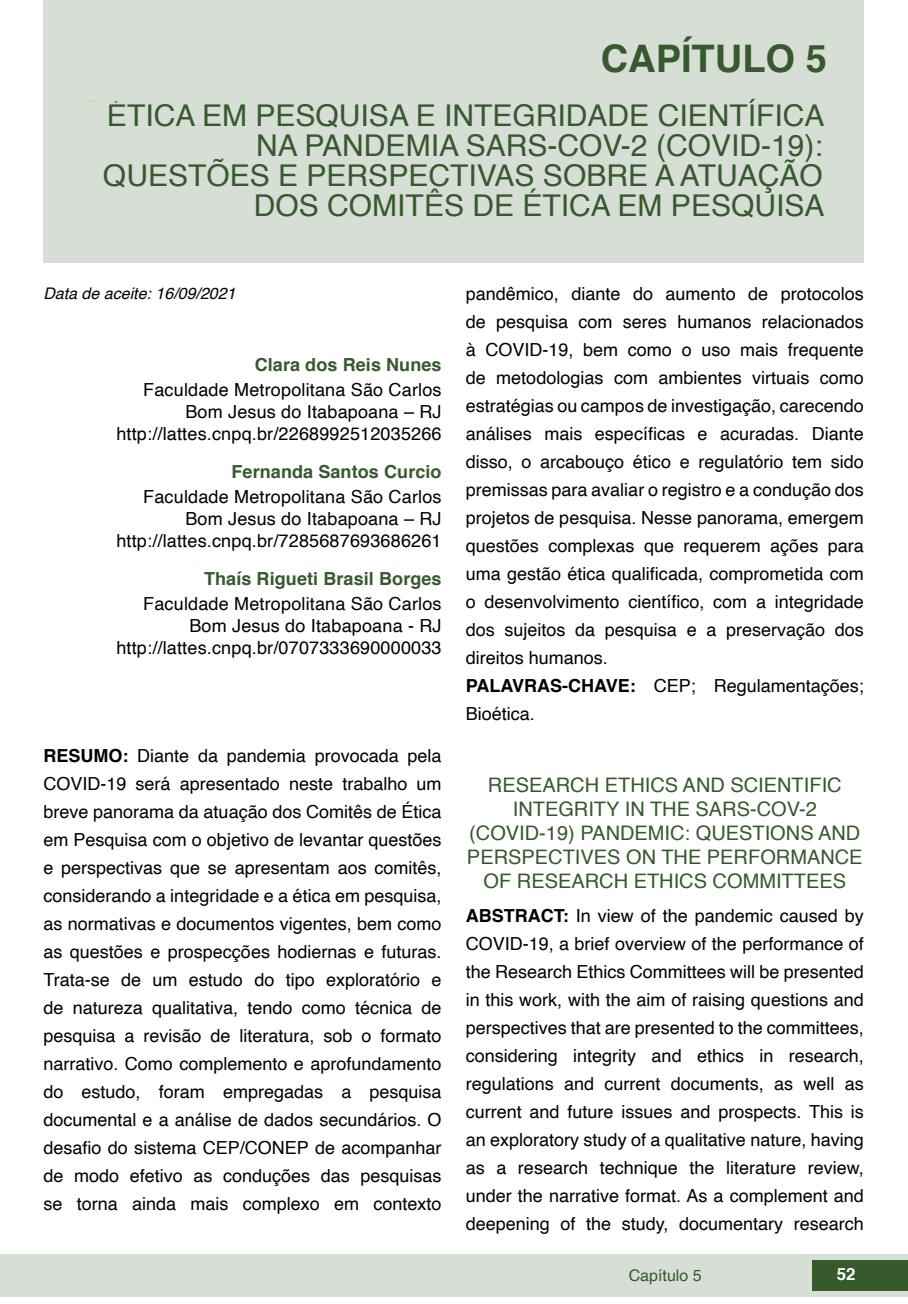
<style>
.page{position:relative;width:908px;height:1304px;background:#fff}
.page>*{position:absolute;margin:0;border:0;box-sizing:border-box;transform-origin:0 0}
.cap{font:700 38px "Helvetica";color:#36592e}
.nome_artigos{font:30px/30px "Helvetica";color:#36592e;text-align:right}
.título_Inglês{font:20px/24px "Helvetica";color:#36592e;text-align:center}
.Resumos_e_PC_TXT{font:18px/28px "Helvetica";color:#000;text-align:justify}
.info_autores{font:18px "Helvetica";letter-spacing:.01em;color:#000}
.nome_autores{font:700 18px "Helvetica";letter-spacing:.005em;color:#36592e}
.t1{font:700 16.8px "Helvetica";color:#fff}
.t2{font:italic 16px "Helvetica";color:#000}
.t3{font:16px "Helvetica";color:#36592e}
.s1{font-weight:700}
</style>
<div class="page">
<div style="left:0;top:1254px;width:906px;height:43px;background:#d7ded5"></div>
<div style="left:812px;top:1261px;width:95px;height:30px;background:#36592e"></div>
<div style="left:43px;top:0;width:820px;height:263px;background:#d7ded5"></div>
<p class="cap" style="left:600px;top:28px;width:227px">CAPÍTULO 5</p>
<p class="nome_artigos" style="left:103px;top:102px;width:722px">ÉTICA EM PESQUISA E INTEGRIDADE CIENTÍFICA NA PANDEMIA SARS-COV-2 (COVID-19):<br>QUESTÕES E PERSPECTIVAS SOBRE A ATUAÇÃO DOS COMITÊS DE ÉTICA EM PESQUISA</p>
<p class="t2" style="left:43px;top:280px;width:194px">Data de aceite: 16/09/2021</p>
<p class="nome_autores" style="left:254px;top:350px;width:188px">Clara dos Reis Nunes</p>
<p class="info_autores" style="left:143px;top:376px;width:300px">Faculdade Metropolitana São Carlos</p>
<p class="info_autores" style="left:185px;top:398px;width:257px">Bom Jesus do Itabapoana – RJ</p>
<p class="info_autores" style="left:116px;top:420px;width:326px">http://lattes.cnpq.br/2268992512035266</p>
<p class="nome_autores" style="left:231px;top:457px;width:211px">Fernanda Santos Curcio</p>
<p class="info_autores" style="left:143px;top:483px;width:300px">Faculdade Metropolitana São Carlos</p>
<p class="info_autores" style="left:185px;top:505px;width:257px">Bom Jesus do Itabapoana – RJ</p>
<p class="info_autores" style="left:116px;top:527px;width:326px">http://lattes.cnpq.br/7285687693686261</p>
<p class="nome_autores" style="left:204px;top:564px;width:239px">Thaís Rigueti Brasil Borges</p>
<p class="info_autores" style="left:143px;top:590px;width:300px">Faculdade Metropolitana São Carlos</p>
<p class="info_autores" style="left:189px;top:612px;width:253px">Bom Jesus do Itabapoana - RJ</p>
<p class="info_autores" style="left:116px;top:634px;width:326px">http://lattes.cnpq.br/0707333690000033</p>
<p class="Resumos_e_PC_TXT" style="left:43px;top:742px;width:399px"><span class="s1">RESUMO:</span> Diante da pandemia provocada pela COVID-19 será apresentado neste trabalho um breve panorama da atuação dos Comitês de Ética em Pesquisa com o objetivo de levantar questões e perspectivas que se apresentam aos comitês, considerando a integridade e a ética em pesquisa, as normativas e documentos vigentes, bem como as questões e prospecções hodiernas e futuras.<br>Trata-se de um estudo do tipo exploratório e de natureza qualitativa, tendo como técnica de pesquisa a revisão de literatura, sob o formato narrativo. Como complemento e aprofundamento do estudo, foram empregadas a pesquisa documental e a análise de dados secundários. O desafio do sistema CEP/CONEP de acompanhar de modo efetivo as conduções das pesquisas se torna ainda mais complexo em contexto</p>
<p class="Resumos_e_PC_TXT" style="left:465px;top:280px;width:399px">pandêmico, diante do aumento de protocolos de pesquisa com seres humanos relacionados à COVID-19, bem como o uso mais frequente de metodologias com ambientes virtuais como estratégias ou campos de investigação, carecendo análises mais específicas e acuradas. Diante disso, o arcabouço ético e regulatório tem sido premissas para avaliar o registro e a condução dos projetos de pesquisa. Nesse panorama, emergem questões complexas que requerem ações para uma gestão ética qualificada, comprometida com o desenvolvimento científico, com a integridade dos sujeitos da pesquisa e a preservação dos direitos humanos.</p>
<p class="Resumos_e_PC_TXT" style="left:465px;top:673px;width:399px"><span class="s1">PALAVRAS-CHAVE:</span> CEP; Regulamentações;<br>Bioética.</p>
<p class="título_Inglês" style="left:467px;top:774px;width:397px">RESEARCH ETHICS AND SCIENTIFIC<br>INTEGRITY IN THE SARS-COV-2 (COVID-19) PANDEMIC: QUESTIONS AND<br>PERSPECTIVES ON THE PERFORMANCE<br>OF RESEARCH ETHICS COMMITTEES</p>
<p class="Resumos_e_PC_TXT" style="left:465px;top:902px;width:399px"><span class="s1">ABSTRACT:</span> In view of the pandemic caused by COVID-19, a brief overview of the performance of the Research Ethics Committees will be presented in this work, with the aim of raising questions and perspectives that are presented to the committees, considering integrity and ethics in research, regulations and current documents, as well as current and future issues and prospects. This is an exploratory study of a qualitative nature, having as a research technique the literature review, under the narrative format. As a complement and deepening of the study, documentary research</p>
<p class="t3" style="left:628px;top:1263px;width:74px">Capítulo 5</p>
<p class="t1" style="left:836px;top:1261px;width:20px">52</p>
</div>
